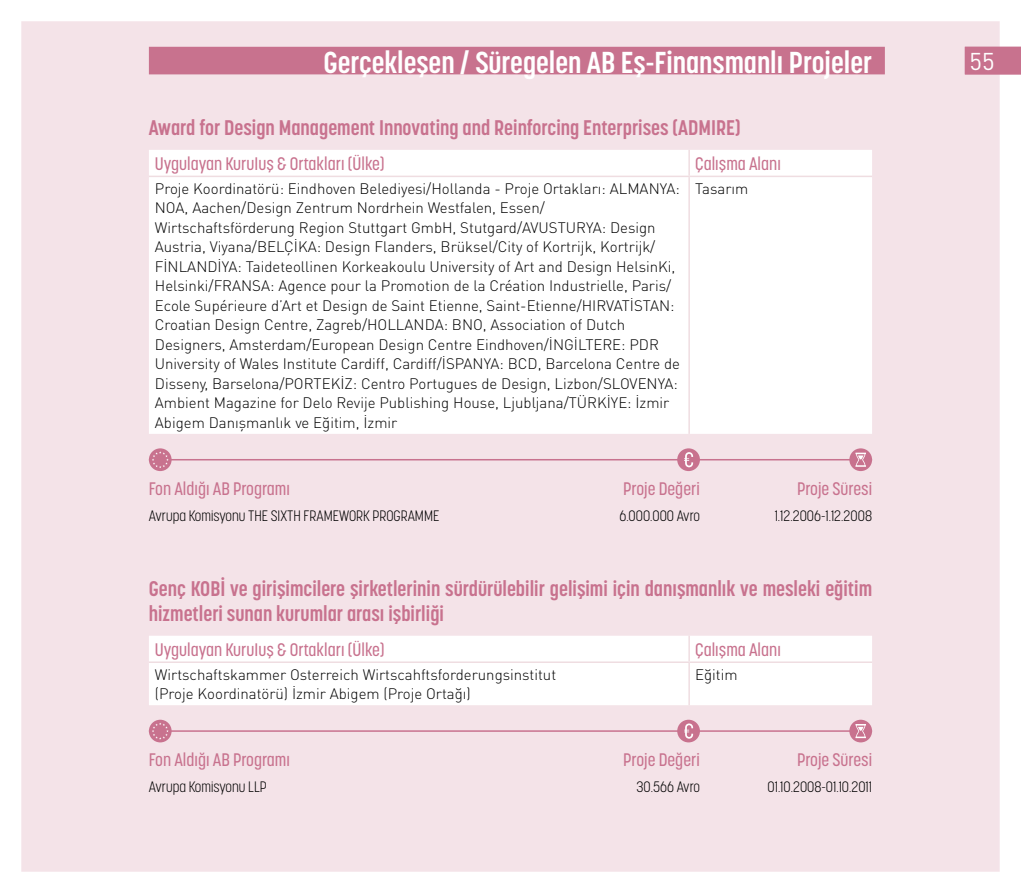
<style>
.page{position:relative;width:1021px;height:893px;background:#fff}
.page>*{position:absolute;margin:0;border:0;box-sizing:border-box;transform-origin:0 0}
.t1{font:700 30px "Korolev Condensed";color:#fff}
.t2{font:24px "DIN Pro";color:#fff}
.t3{font:700 21px/25.2px "Korolev Condensed";color:#c8728e}
.t4{font:500 18px "Korolev Condensed";color:#c8728e}
.t5{font:300 15px/19.5px "DIN Pro";color:#000}
.t6{font:300 15px "Korolev Condensed";color:#000}
</style>
<div class="page">
<div style="left:21px;top:21px;width:978px;height:851px;background:#f4e3e8"></div>
<div style="left:964px;top:47px;width:56px;height:27px;background:#c8728e"></div>
<div style="left:149px;top:47px;width:735px;height:27px;background:#c8728e"></div>
<div style="left:149px;top:150px;width:723px;height:284px;background:#fff"></div>
<hr style="left:688px;top:150px;width:2px;height:26px;background:#efdde1">
<hr style="left:149px;top:176px;width:540px;height:1px;background:#efdde1">
<hr style="left:689px;top:176px;width:183px;height:1px;background:#efdde1">
<hr style="left:688px;top:177px;width:2px;height:257px;background:#efdde1">
<hr style="left:149px;top:459px;width:723px;height:1px;background:#c8728e">
<svg style="left:149px;top:448px;width:23px;height:23px"></svg>
<div style="left:849px;top:448px;width:23px;height:23px;background:#c8728e;border-radius:50%"></div>
<svg style="left:855px;top:453px;width:11px;height:14px"></svg>
<div style="left:677px;top:448px;width:23px;height:23px;background:#c8728e;border-radius:50%"></div>
<svg style="left:684px;top:452px;width:9px;height:15px"></svg>
<svg style="left:152px;top:451px;width:17px;height:17px"></svg>
<div style="left:149px;top:636px;width:723px;height:69px;background:#fff"></div>
<hr style="left:688px;top:663px;width:2px;height:42px;background:#efdde1">
<hr style="left:688px;top:636px;width:2px;height:25px;background:#efdde1">
<hr style="left:149px;top:661px;width:540px;height:2px;background:#efdde1">
<hr style="left:689px;top:661px;width:183px;height:2px;background:#efdde1">
<hr style="left:149px;top:730px;width:723px;height:2px;background:#c8728e">
<div style="left:149px;top:720px;width:23px;height:22px;background:#c8728e;border-radius:50%"></div>
<div style="left:849px;top:720px;width:23px;height:22px;background:#c8728e;border-radius:50%"></div>
<svg style="left:855px;top:724px;width:11px;height:14px"></svg>
<div style="left:677px;top:720px;width:23px;height:22px;background:#c8728e;border-radius:50%"></div>
<svg style="left:684px;top:723px;width:9px;height:16px"></svg>
<svg style="left:152px;top:723px;width:17px;height:16px"></svg>
<h1 class="t1" style="left:323px;top:44px;width:550px">Gerçekleşen / Süregelen AB Eş-Finansmanlı Projeler</h1>
<h2 class="t2" style="left:969px;top:46px;width:27px">55</h2>
<h3 class="t3" style="left:149px;top:115px;width:593px">Award for Design Management Innovating and Reinforcing Enterprises (ADMIRE)</h3>
<p class="t4" style="left:155px;top:153px;width:231px">Uygulayan KuruIuş &amp; Ortakları (Ülke)</p>
<p class="t4" style="left:695px;top:153px;width:87px">Çalışma Alanı</p>
<p class="t5" style="left:155px;top:178px;width:526px">Proje Koordinatörü: Eindhoven Belediyesi/Hollanda - Proje Ortakları: ALMANYA:<br>NOA, Aachen/Design Zentrum Nordrhein Westfalen, Essen/ Wirtschaftsförderung Region Stuttgart GmbH, Stutgard/AVUSTURYA: Design Austria, Viyana/BELÇİKA: Design Flanders, Brüksel/City of Kortrijk, Kortrijk/ FİNLANDİYA: Taideteollinen Korkeakoulu University of Art and Design HelsinKi, Helsinki/FRANSA: Agence pour la Promotion de la Création Industrielle, Paris/ Ecole Supérieure d’Art et Design de Saint Etienne, Saint-Etienne/HIRVATİSTAN:<br>Croatian Design Centre, Zagreb/HOLLANDA: BNO, Association of Dutch Designers, Amsterdam/European Design Centre Eindhoven/İNGİLTERE: PDR University of Wales Institute Cardiff, Cardiff/İSPANYA: BCD, Barcelona Centre de Disseny, Barselona/PORTEKİZ: Centro Portugues de Design, Lizbon/SLOVENYA:<br>Ambient Magazine for Delo Revije Publishing House, Ljubljana/TÜRKİYE: İzmir Abigem Danışmanlık ve Eğitim, İzmir</p>
<p class="t5" style="left:695px;top:178px;width:55px">Tasarım</p>
<p class="t4" style="left:149px;top:478px;width:142px">Fon Aldığı AB Programı</p>
<p class="t4" style="left:623px;top:478px;width:78px">Proje Değeri</p>
<p class="t4" style="left:797px;top:478px;width:76px">Proje Süresi</p>
<p class="t6" style="left:619px;top:507px;width:82px">6.000.000 Avro</p>
<p class="t6" style="left:774px;top:507px;width:99px">1.12.2006-1.12.2008</p>
<p class="t6" style="left:149px;top:507px;width:292px">Avrupa Komisyonu THE SIXTH FRAMEWORK PROGRAMME</p>
<h3 class="t3" style="left:149px;top:576px;width:724px">Genç KOBİ ve girişimcilere şirketlerinin sürdürülebilir gelişimi için danışmanlık ve mesleki eğitim hizmetleri sunan kurumlar arası işbirliği</h3>
<p class="t4" style="left:155px;top:639px;width:231px">Uygulayan KuruIuş &amp; Ortakları (Ülke)</p>
<p class="t4" style="left:695px;top:639px;width:87px">Çalışma Alanı</p>
<p class="t5" style="left:155px;top:664px;width:403px">Wirtschaftskammer Osterreich Wirtscahftsforderungsinstitut (Proje Koordinatörü) İzmir Abigem (Proje Ortağı)</p>
<p class="t5" style="left:695px;top:664px;width:44px">Eğitim</p>
<p class="t4" style="left:149px;top:749px;width:142px">Fon Aldığı AB Programı</p>
<p class="t4" style="left:623px;top:749px;width:78px">Proje Değeri</p>
<p class="t4" style="left:797px;top:749px;width:76px">Proje Süresi</p>
<p class="t6" style="left:636px;top:778px;width:65px">30.566 Avro</p>
<p class="t6" style="left:767px;top:778px;width:106px">01.10.2008-01.10.2011</p>
<p class="t6" style="left:149px;top:778px;width:119px">Avrupa Komisyonu LLP</p>
</div>
